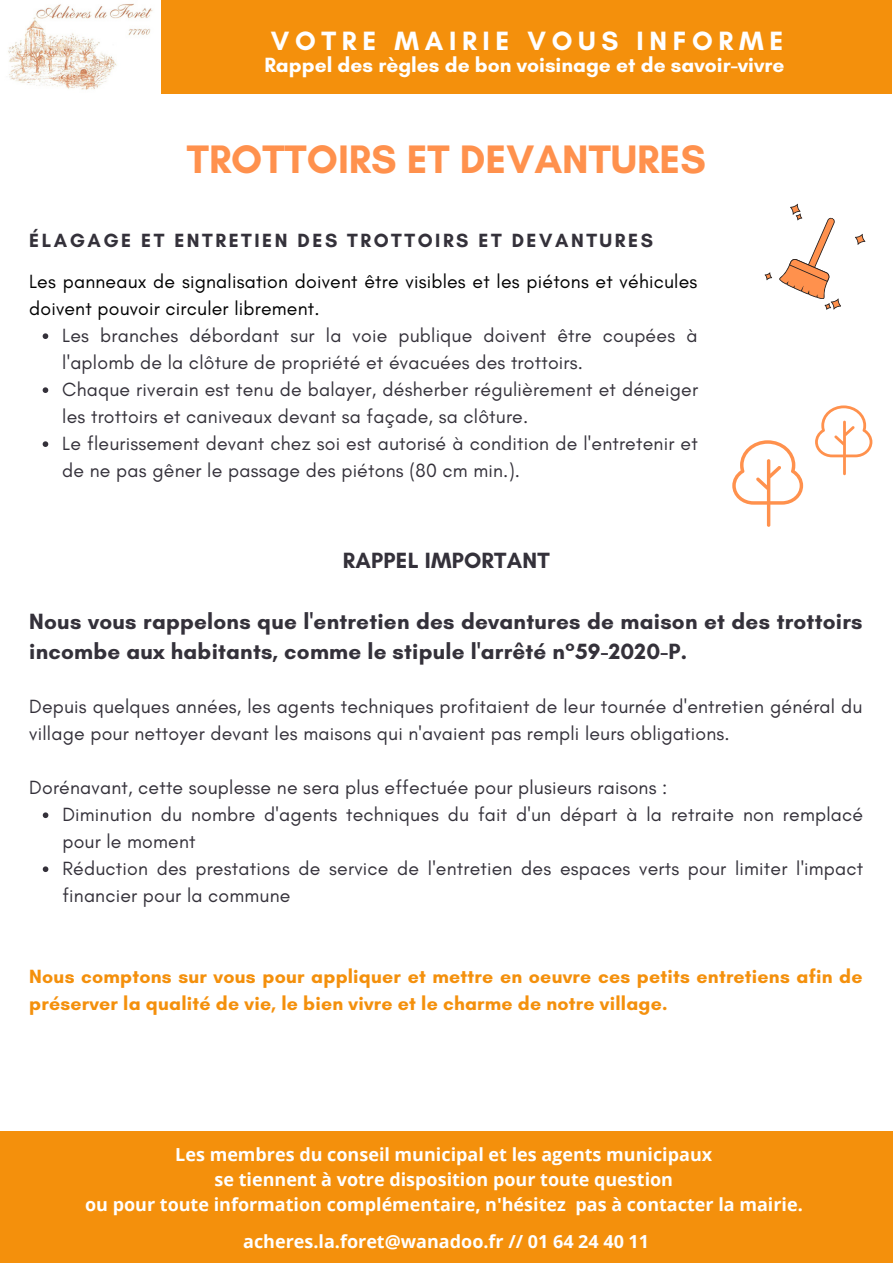
<style>
.page{position:relative;width:893px;height:1264px;background:#fff}
.page>*{position:absolute;margin:0;border:0;box-sizing:border-box;transform-origin:0 0}
.t1{font:700 40.5px "Glacial Indifference";color:#ff914d}
.t2{font:700 27px "Glacial Indifference";letter-spacing:.21em;color:#fff}
.t3{font:700 22.5px/30.3px "Glacial Indifference";letter-spacing:.01em;color:#34313a}
.t4{font:700 21px "Glacial Indifference";color:#fff}
.t5{font:19.5px/27px "Glacial Indifference";letter-spacing:.01em;color:#34313a}
.t6{font:700 19.5px/27px "Glacial Indifference";letter-spacing:.01em;color:#f4900c}
.t7{font:19.5px/27px "Glacial Indifference";letter-spacing:.01em;color:#000}
.t8{font:700 19.5px "Glacial Indifference";letter-spacing:.13em;color:#34313a}
.t9{font:700 18px "Open Sans";color:#fff}
</style>
<div class="page">
<div style="left:0;top:0;width:892px;height:94px;background:#f4900c"></div>
<div style="left:0;top:1131px;width:892px;height:131px;background:#f4900c"></div>
<img style="left:0;top:0;width:161px;height:94px">
<svg style="left:43px;top:812px;width:5px;height:6px"></svg>
<svg style="left:43px;top:866px;width:5px;height:6px"></svg>
<svg style="left:43px;top:333px;width:5px;height:6px"></svg>
<svg style="left:43px;top:387px;width:5px;height:6px"></svg>
<svg style="left:43px;top:441px;width:5px;height:6px"></svg>
<svg style="left:815px;top:405px;width:57px;height:70px"></svg>
<svg style="left:855px;top:233px;width:11px;height:12px"></svg>
<svg style="left:764px;top:203px;width:77px;height:107px"></svg>
<svg style="left:732px;top:440px;width:71px;height:87px"></svg>
<p class="t2" style="left:271px;top:24px;width:514px">VOTRE MAIRIE VOUS INFORME</p>
<p class="t4" style="left:264px;top:52px;width:521px">Rappel des règles de bon voisinage et de savoir-vivre</p>
<p class="t1" style="left:187px;top:134px;width:520px">TROTTOIRS ET DEVANTURES</p>
<p class="t8" style="left:29px;top:228px;width:625px">ÉLAGAGE ET ENTRETIEN DES TROTTOIRS ET DEVANTURES</p>
<p class="t7" style="left:29px;top:268px;width:669px">Les panneaux de signalisation doivent être visibles et les piétons et véhicules doivent pouvoir circuler librement.</p>
<p class="t5" style="left:62px;top:322px;width:636px">Les branches débordant sur la voie publique doivent être coupées à l'aplomb de la clôture de propriété et évacuées des trottoirs.</p>
<p class="t5" style="left:62px;top:376px;width:637px">Chaque riverain est tenu de balayer, désherber régulièrement et déneiger les trottoirs et caniveaux devant sa façade, sa clôture.</p>
<p class="t5" style="left:62px;top:430px;width:637px">Le fleurissement devant chez soi est autorisé à condition de l'entretenir et de ne pas gêner le passage des piétons (80 cm min.).</p>
<p class="t3" style="left:343px;top:545px;width:208px">RAPPEL IMPORTANT</p>
<p class="t3" style="left:29px;top:606px;width:834px">Nous vous rappelons que l'entretien des devantures de maison et des trottoirs incombe aux habitants, comme le stipule l'arrêté n°59-2020-P.</p>
<p class="t5" style="left:29px;top:693px;width:834px">Depuis quelques années, les agents techniques profitaient de leur tournée d'entretien général du village pour nettoyer devant les maisons qui n'avaient pas rempli leurs obligations.</p>
<p class="t5" style="left:29px;top:774px;width:639px">Dorénavant, cette souplesse ne sera plus effectuée pour plusieurs raisons :</p>
<p class="t5" style="left:62px;top:801px;width:802px">Diminution du nombre d'agents techniques du fait d'un départ à la retraite non remplacé pour le moment</p>
<p class="t5" style="left:62px;top:855px;width:802px">Réduction des prestations de service de l'entretien des espaces verts pour limiter l'impact financier pour la commune</p>
<p class="t6" style="left:29px;top:963px;width:834px">Nous comptons sur vous pour appliquer et mettre en oeuvre ces petits entretiens afin de préserver la qualité de vie, le bien vivre et le charme de notre village.</p>
<p class="t9" style="left:175px;top:1142px;width:538px">Les membres du conseil municipal et les agents municipaux</p>
<p class="t9" style="left:214px;top:1166px;width:460px">se tiennent à votre disposition pour toute question</p>
<p class="t9" style="left:85px;top:1191px;width:719px">ou pour toute information complémentaire, n'hésitez pas à contacter la mairie.</p>
<p class="t9" style="left:243px;top:1228px;width:407px">acheres.la.foret@wanadoo.fr // 01 64 24 40 11</p>
</div>
